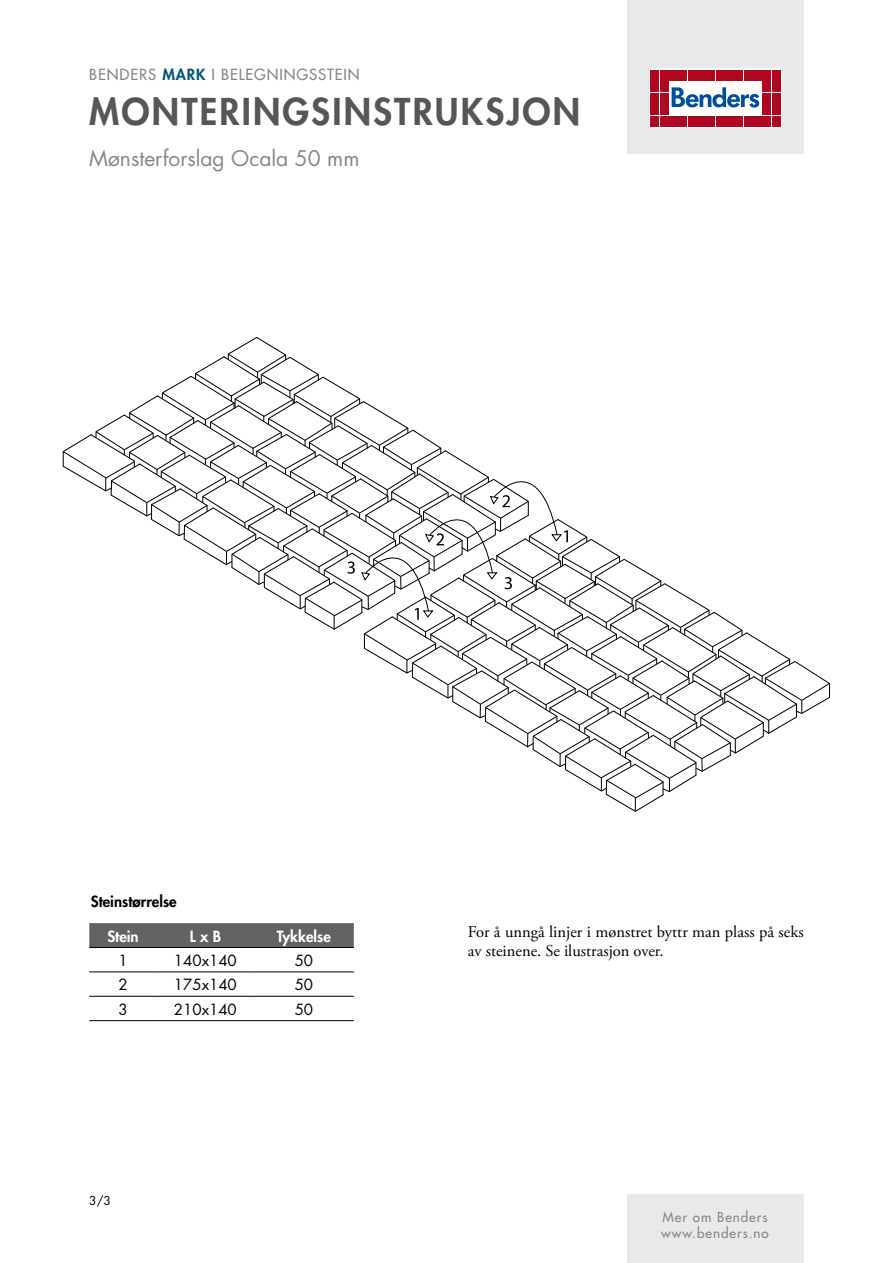
<style>
.page{position:relative;width:893px;height:1263px;background:#fff}
.page>*{position:absolute;margin:0;border:0;box-sizing:border-box;transform-origin:0 0}
.t1{font:800 36px "Futura Std";letter-spacing:.06em;color:#565655}
.t2{font:21px "Futura Std";color:#868786}
.t3{font:16.5px/19.5px "Adobe Garamond Pro";color:#000}
.t4{font:15px "Futura Std";color:#000}
.t5{font:500 15px "Futura Std";letter-spacing:.06em;color:#868786}
.t6{font:800 15px "Futura Std";color:#fff}
.t7{font:800 15px "Futura Std";color:#000}
.t8{font:500 13.5px/16.2px "Futura Std";letter-spacing:.07em;color:#868786}
.t9{font:12px "Futura Std";color:#000}
.s1{font-weight:800;color:#00567b}
</style>
<div class="page">
<div style="left:627px;top:0;width:177px;height:153px;background:#e9e9e9"></div>
<svg style="left:649px;top:69px;width:132px;height:59px;background:#eac2c8"></svg>
<div style="left:651px;top:70px;width:8px;height:10px;background:#ae071f"></div>
<div style="left:660px;top:70px;width:8px;height:10px;background:#ae071f"></div>
<div style="left:651px;top:81px;width:8px;height:11px;background:#ae071f"></div>
<div style="left:660px;top:81px;width:8px;height:11px;background:#ae071f"></div>
<div style="left:651px;top:93px;width:8px;height:10px;background:#ae071f"></div>
<div style="left:660px;top:93px;width:8px;height:10px;background:#ae071f"></div>
<div style="left:651px;top:104px;width:8px;height:11px;background:#ae071f"></div>
<div style="left:660px;top:104px;width:8px;height:11px;background:#ae071f"></div>
<div style="left:651px;top:116px;width:8px;height:10px;background:#ae071f"></div>
<div style="left:660px;top:116px;width:8px;height:10px;background:#ae071f"></div>
<div style="left:669px;top:70px;width:8px;height:10px;background:#ae071f"></div>
<div style="left:679px;top:70px;width:8px;height:10px;background:#ae071f"></div>
<div style="left:688px;top:70px;width:8px;height:10px;background:#ae071f"></div>
<div style="left:697px;top:70px;width:9px;height:10px;background:#ae071f"></div>
<div style="left:707px;top:70px;width:8px;height:10px;background:#ae071f"></div>
<div style="left:716px;top:70px;width:8px;height:10px;background:#ae071f"></div>
<div style="left:725px;top:70px;width:9px;height:10px;background:#ae071f"></div>
<div style="left:735px;top:70px;width:8px;height:10px;background:#ae071f"></div>
<div style="left:744px;top:70px;width:8px;height:10px;background:#ae071f"></div>
<div style="left:753px;top:70px;width:9px;height:10px;background:#ae071f"></div>
<div style="left:669px;top:116px;width:8px;height:10px;background:#ae071f"></div>
<div style="left:679px;top:116px;width:8px;height:10px;background:#ae071f"></div>
<div style="left:688px;top:116px;width:8px;height:10px;background:#ae071f"></div>
<div style="left:697px;top:116px;width:9px;height:10px;background:#ae071f"></div>
<div style="left:707px;top:116px;width:8px;height:10px;background:#ae071f"></div>
<div style="left:716px;top:116px;width:8px;height:10px;background:#ae071f"></div>
<div style="left:725px;top:116px;width:9px;height:10px;background:#ae071f"></div>
<div style="left:735px;top:116px;width:8px;height:10px;background:#ae071f"></div>
<div style="left:744px;top:116px;width:8px;height:10px;background:#ae071f"></div>
<div style="left:753px;top:116px;width:9px;height:10px;background:#ae071f"></div>
<div style="left:763px;top:70px;width:8px;height:10px;background:#ae071f"></div>
<div style="left:772px;top:70px;width:8px;height:10px;background:#ae071f"></div>
<div style="left:763px;top:81px;width:8px;height:11px;background:#ae071f"></div>
<div style="left:772px;top:81px;width:8px;height:11px;background:#ae071f"></div>
<div style="left:763px;top:93px;width:8px;height:10px;background:#ae071f"></div>
<div style="left:772px;top:93px;width:8px;height:10px;background:#ae071f"></div>
<div style="left:763px;top:104px;width:8px;height:11px;background:#ae071f"></div>
<div style="left:772px;top:104px;width:8px;height:11px;background:#ae071f"></div>
<div style="left:763px;top:116px;width:8px;height:10px;background:#ae071f"></div>
<div style="left:772px;top:116px;width:8px;height:10px;background:#ae071f"></div>
<svg style="left:672px;top:87px;width:87px;height:21px;background:#8fb1d4"></svg>
<div style="left:627px;top:1195px;width:177px;height:68px;background:#e9e9e9"></div>
<svg style="left:62px;top:337px;width:768px;height:475px"></svg>
<div style="left:89px;top:923px;width:265px;height:24px;background:#626261"></div>
<hr style="left:89px;top:947px;width:68px;height:1px;background:#000">
<hr style="left:157px;top:947px;width:97px;height:1px;background:#000">
<hr style="left:254px;top:947px;width:100px;height:1px;background:#000">
<hr style="left:89px;top:971px;width:68px;height:1px;background:#000">
<hr style="left:157px;top:971px;width:97px;height:1px;background:#000">
<hr style="left:254px;top:971px;width:100px;height:1px;background:#000">
<hr style="left:89px;top:996px;width:68px;height:1px;background:#000">
<hr style="left:157px;top:996px;width:97px;height:1px;background:#000">
<hr style="left:254px;top:996px;width:100px;height:1px;background:#000">
<hr style="left:89px;top:1020px;width:68px;height:1px;background:#000">
<hr style="left:157px;top:1020px;width:97px;height:1px;background:#000">
<hr style="left:254px;top:1020px;width:100px;height:1px;background:#000">
<p class="t5" style="left:89px;top:65px;width:272px">BENDERS <span class="s1">MARK</span> I BELEGNINGSSTEIN</p>
<h1 class="t1" style="left:89px;top:89px;width:492px">MONTERINGSINSTRUKSJON</h1>
<p class="t2" style="left:89px;top:145px;width:272px">Mønsterforslag Ocala 50 mm</p>
<p class="t7" style="left:91px;top:892px;width:87px">Steinstørrelse</p>
<p class="t6" style="left:107px;top:926px;width:33px">Stein</p>
<p class="t6" style="left:190px;top:926px;width:33px">L x B</p>
<p class="t6" style="left:277px;top:926px;width:55px">Tykkelse</p>
<p class="t4" style="left:118px;top:951px;width:11px">1</p>
<p class="t4" style="left:174px;top:951px;width:64px">140x140</p>
<p class="t4" style="left:295px;top:951px;width:20px">50</p>
<p class="t4" style="left:118px;top:975px;width:11px">2</p>
<p class="t4" style="left:174px;top:975px;width:64px">175x140</p>
<p class="t4" style="left:295px;top:975px;width:20px">50</p>
<p class="t4" style="left:118px;top:999px;width:11px">3</p>
<p class="t4" style="left:174px;top:999px;width:64px">210x140</p>
<p class="t4" style="left:295px;top:999px;width:20px">50</p>
<p class="t9" style="left:89px;top:1193px;width:23px">3/3</p>
<p class="t3" style="left:468px;top:922px;width:337px">For å unngå linjer i mønstret byttr man plass på seks av steinene. Se ilustrasjon over.</p>
<p class="t8" style="left:661px;top:1209px;width:109px">Mer om Benders www.benders.no</p>
</div>
